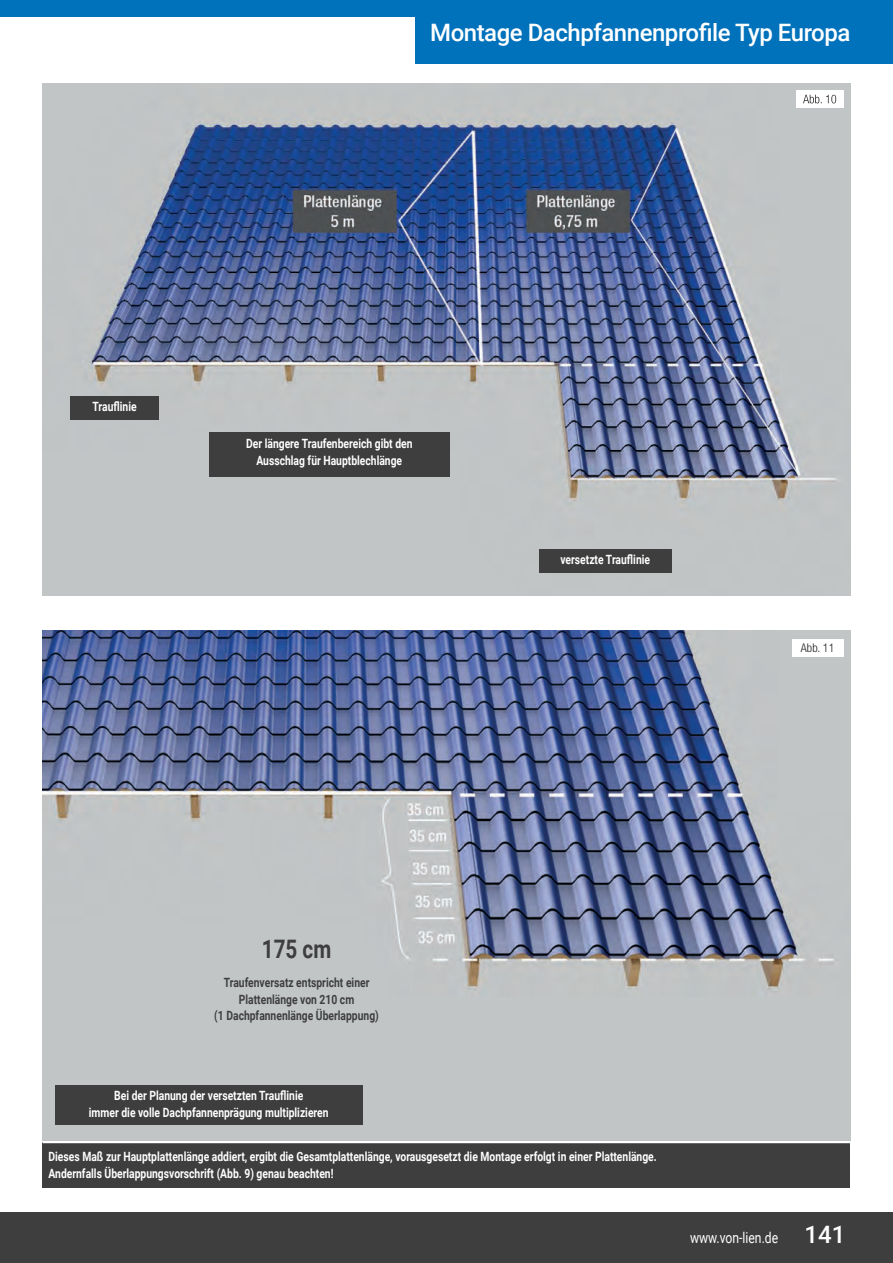
<style>
.page{position:relative;width:893px;height:1263px;background:#fff}
.page>*{position:absolute;margin:0;border:0;box-sizing:border-box;transform-origin:0 0}
.t1{font:700 25.5px "Roboto";color:#3e3e3f;scale:.81 1}
.t2{font:500 24px "Roboto";letter-spacing:-.02em;color:#fff}
.t3{font:15px "Roboto";color:#fff;scale:.81 1}
.t4{font:700 12.75px/17.2px "Roboto";color:#fff;text-align:center;scale:.81 1}
.t5{font:700 12.75px/16.5px "Roboto";color:#3e3e3f;text-align:center;scale:.81 1}
.t6{font:300 condensed 12px "Helvetica Neue LT Pro";color:#231f20}
.s1{font-weight:500;font-size:24px}
</style>
<div class="page">
<div style="left:0;top:1212px;width:893px;height:51px;background:#3e3e3f"></div>
<div style="left:0;top:0;width:893px;height:17px;background:#0072bc"></div>
<img style="left:43px;top:630px;width:807px;height:510px">
<img style="left:43px;top:83px;width:807px;height:512px">
<div style="left:792px;top:639px;width:51px;height:18px;background:#fff"></div>
<div style="left:796px;top:90px;width:47px;height:18px;background:#fff"></div>
<svg style="left:803px;top:95px;width:33px;height:8px"></svg>
<div style="left:415px;top:0;width:478px;height:64px;background:#0072bc"></div>
<div style="left:209px;top:432px;width:241px;height:44px;background:#3e3e3f"></div>
<div style="left:70px;top:396px;width:89px;height:23px;background:#3e3e3f"></div>
<div style="left:539px;top:549px;width:132px;height:23px;background:#3e3e3f"></div>
<div style="left:43px;top:1142px;width:807px;height:45px;background:#3e3e3f"></div>
<hr style="left:43px;top:1142px;width:807px;height:1px;background:#fff">
<div style="left:55px;top:1085px;width:307px;height:39px;background:#3e3e3f"></div>
<h2 class="t2" style="left:430px;top:19px;width:422px">Montage Dachpfannenprofile Typ Europa</h2>
<p class="t4" style="left:93px;top:398px;width:56px">Trauflinie</p>
<p class="t4" style="left:246px;top:435px;width:207px">Der längere Traufenbereich gibt den<br>Ausschlag für Hauptblechlänge</p>
<p class="t4" style="left:560px;top:551px;width:112px">versetzte Trauflinie</p>
<h1 class="t1" style="left:262px;top:934px;width:87px">175 cm</h1>
<p class="t5" style="left:214px;top:975px;width:205px">Traufenversatz entspricht einer<br>Plattenlänge von 210 cm<br>(1 Dachpfannenlänge Überlappung)</p>
<p class="t4" style="left:89px;top:1087px;width:297px">Bei der Planung der versetzten Trauflinie<br>immer die volle Dachpfannenprägung multiplizieren</p>
<p class="t6" style="left:801px;top:641px;width:35px">Abb. 11</p>
<p class="t4" style="left:49px;top:1148px;width:753px;text-align:left">Dieses Maß zur Hauptplattenlänge addiert, ergibt die Gesamtplattenlänge, vorausgesetzt die Montage erfolgt in einer Plattenlänge.<br>Andernfalls Überlappungsvorschrift (Abb. 9) genau beachten!</p>
<p class="t3" style="left:690px;top:1229px;width:193px">www.von-lien.de <span class="s1">141</span></p>
</div>
